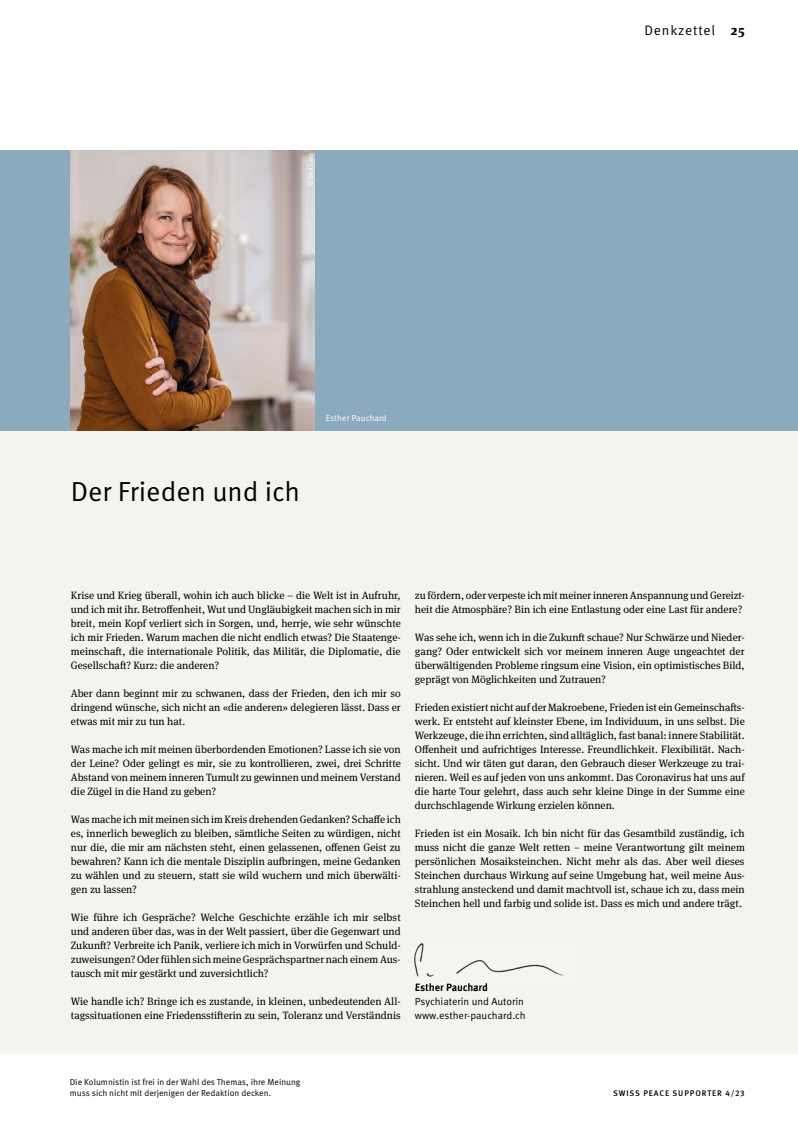
<style>
.page{position:relative;width:798px;height:1127px;background:#fff}
.page>*{position:absolute;margin:0;border:0;box-sizing:border-box;transform-origin:0 0}
.t1{font:27.5px "Meta Pro";color:#000}
.t2{font:13.75px "Meta Pro";letter-spacing:.06em;color:#000}
.t3{font:10.62px/14px "Meta Serif OT";color:#000;text-align:justify}
.t4{font:10.25px/14px "Meta Pro";color:#000}
.t5{font:700 10.25px "Meta Pro";letter-spacing:-.005em;color:#000}
.t6{font:8.75px/11.2px "Meta Pro";color:#000}
.t7{font:8.75px "Meta Pro";letter-spacing:-.005em;color:#fff}
.t8{font:500 8.12px "Meta Pro";letter-spacing:.11em;color:#000}
.t9{font:6.5px "Meta Pro";letter-spacing:-.005em;color:#fff}
.s1{font-family:"Meta Serif OT";font-weight:700}
</style>
<div class="page">
<div style="left:0;top:151px;width:797px;height:903px;background:#f4f4ef"></div>
<div style="left:0;top:151px;width:797px;height:280px;background:#8baabe"></div>
<img style="left:71px;top:151px;width:243px;height:280px">
<img style="left:414px;top:943px;width:151px;height:44px">
<img style="left:415px;top:983px;width:72px;height:4px">
<p class="t9" style="left:306px;top:186px;width:34px;rotate:-90deg">© Bea Lanz</p>
<p class="t2" style="left:644px;top:22px;width:102px">Denkzettel <span class="s1">25</span></p>
<h1 class="t1" style="left:71px;top:475px;width:230px">Der Frieden und ich</h1>
<p class="t7" style="left:325px;top:413px;width:63px">Esther Pauchard</p>
<p class="t3" style="left:71px;top:588px;width:331px">Krise und Krieg überall, wohin ich auch blicke – die Welt ist in Aufruhr, und ich mit ihr. Betroffenheit, Wut und Ungläubigkeit machen sich in mir breit, mein Kopf verliert sich in Sorgen, und, herrje, wie sehr wünschte ich mir Frieden. Warum machen die nicht endlich etwas? Die Staatenge&shy;meinschaft, die internationale Politik, das Militär, die Diplomatie, die Gesellschaft? Kurz: die anderen?</p>
<p class="t3" style="left:71px;top:686px;width:331px">Aber dann beginnt mir zu schwanen, dass der Frieden, den ich mir so dringend wünsche, sich nicht an «die anderen» delegieren lässt. Dass er etwas mit mir zu tun hat.</p>
<p class="t3" style="left:71px;top:742px;width:331px">Was mache ich mit meinen überbordenden Emotionen? Lasse ich sie von der Leine? Oder gelingt es mir, sie zu kontrol lieren, zwei, drei Schritte Abstand von meinem inneren Tumult zu gewinnen und meinem Verstand die Zügel in die Hand zu geben?</p>
<p class="t3" style="left:71px;top:812px;width:331px">Was mache ich mit meinen sich im Kreis drehenden Gedanken? Schaffe ich es, innerlich beweglich zu bleiben, sämtliche Seiten zu würdigen, nicht nur die, die mir am nächsten steht, einen gelassenen, offenen Geist zu bewahren? Kann ich die mentale Disziplin aufbringen, meine Gedanken zu wählen und zu steuern, statt sie wild wuchern und mich überwälti&shy;gen zu lassen?</p>
<p class="t3" style="left:71px;top:910px;width:331px">Wie führe ich Gespräche? Welche Geschichte erzähle ich mir selbst und anderen über das, was in der Welt passiert, über die Gegenwart und Zukunft? Verbreite ich Panik, verliere ich mich in Vorwürfen und Schuld&shy;zuweisungen? Oder fühlen sich meine Gesprächspartner nach einem Aus&shy;tausch mit mir gestärkt und zuversichtlich?</p>
<p class="t3" style="left:71px;top:994px;width:331px">Wie handle ich? Bringe ich es zustande, in kleinen, unbedeutenden All&shy;tagssituationen eine Friedensstifterin zu sein, Toleranz und Verständnis</p>
<p class="t3" style="left:415px;top:588px;width:331px">zu fördern, oder verpeste ich mit meiner inneren Anspannung und Gereizt&shy;heit die Atmosphäre? Bin ich eine Entlastung oder eine Last für andere?</p>
<p class="t3" style="left:415px;top:630px;width:331px">Was sehe ich, wenn ich in die Zukunft schaue? Nur Schwärze und Nieder&shy;gang? Oder entwickelt sich vor meinem inneren Auge ungeachtet der überwältigenden Probleme ringsum eine Vision, ein optimistisches Bild, geprägt von Möglichkeiten und Zutrauen?</p>
<p class="t3" style="left:415px;top:700px;width:331px">Frieden existiert nicht auf der Makroebene, Frieden ist ein Gemeinschafts&shy;werk. Er entsteht auf kleinster Ebene, im Individuum, in uns selbst. Die Werkzeuge, die ihn errichten, sind alltäglich, fast banal: innere Stabilität.<br>Offenheit und aufrichtiges Interesse. Freundlichkeit. Flexibilität. Nach&shy;sicht. Und wir täten gut daran, den Gebrauch dieser Werkzeuge zu trai&shy;nieren. Weil es auf jeden von uns ankommt. Das Coronavirus hat uns auf die harte Tour gelehrt, dass auch sehr kleine Dinge in der Summe eine durchschlagende Wirkung erzielen können.</p>
<p class="t3" style="left:415px;top:826px;width:331px">Frieden ist ein Mosaik. Ich bin nicht für das Gesamtbild zuständig, ich muss nicht die ganze Welt retten – meine Verantwortung gilt meinem persönlichen Mosaiksteinchen. Nicht mehr als das. Aber weil dieses Steinchen durchaus Wirkung auf seine Umgebung hat, weil meine Aus&shy;strahlung ansteckend und damit machtvoll ist, schaue ich zu, dass mein Steinchen hell und farbig und solide ist. Dass es mich und andere trägt.</p>
<p class="t5" style="left:415px;top:981px;width:74px">Esther Pauchard</p>
<p class="t4" style="left:415px;top:994px;width:112px">Psychiaterin und Autorin www.esther-pauchard.ch</p>
<p class="t6" style="left:70px;top:1076px;width:232px">Die Kolumnistin ist frei in der Wahl des Themas, ihre Meinung muss sich nicht mit derjenigen der Redaktion decken.</p>
<p class="t8" style="left:613px;top:1088px;width:133px">SWISS PEACE SUPPORTER 4/23</p>
</div>
